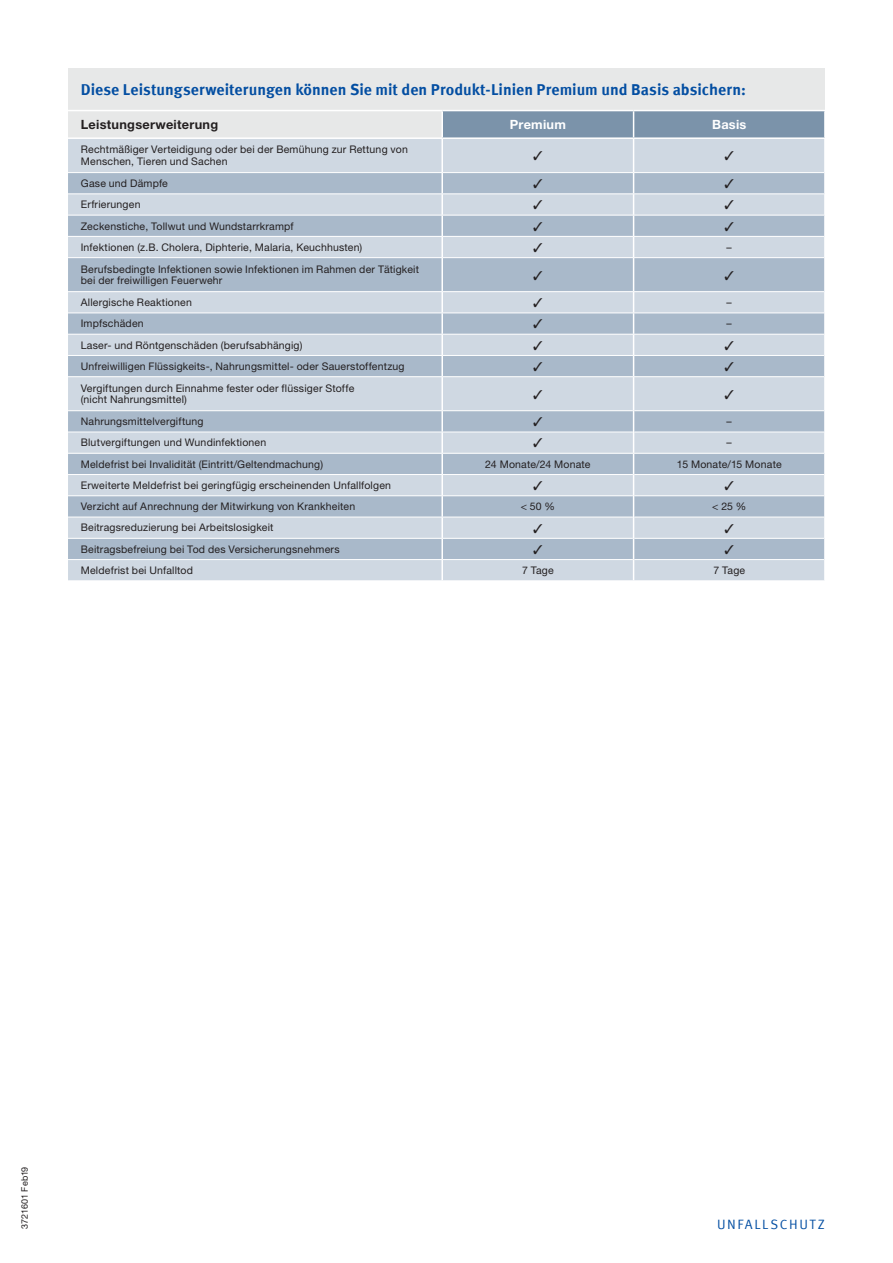
<style>
.page{position:relative;width:893px;height:1263px;background:#fff}
.page>*{position:absolute;margin:0;border:0;box-sizing:border-box;transform-origin:0 0}
.t1{font:700 15.75px "Meta Offc Pro";color:#034ea2}
.t2{font:13.5px "Meta Offc Pro Norm";letter-spacing:.115em;color:#034ea2}
.t3{font:700 12.75px "Helvetica Neue LTW1 G";letter-spacing:.02em;color:#231f20}
.t4{font:700 12.75px "Helvetica Neue LTW1 G";letter-spacing:.02em;color:#fff}
.t5{font:10.5px/11.7px "Helvetica Neue LTW1 G";letter-spacing:.02em;color:#231f20}
.t6{font:9px "Helvetica Neue LTW1 G";letter-spacing:-.005em;color:#231f20}
</style>
<div class="page">
<div style="left:68px;top:68px;width:757px;height:43px;background:#e7e8e8"></div>
<div style="left:68px;top:111px;width:374px;height:27px;background:#e7e8e8"></div>
<div style="left:68px;top:560px;width:756px;height:20px;background:#cfd8e2"></div>
<div style="left:68px;top:139px;width:756px;height:33px;background:#cfd8e2"></div>
<svg style="left:68px;top:518px;width:756px;height:41px;background:#bcc8d6"></svg>
<svg style="left:68px;top:173px;width:756px;height:344px;background:#bbc8d5"></svg>
<hr style="left:68px;top:110px;width:374px;height:1px;background:#fff">
<hr style="left:68px;top:137px;width:374px;height:2px;background:#fff">
<hr style="left:441px;top:111px;width:2px;height:26px;background:#fff">
<hr style="left:442px;top:110px;width:192px;height:1px;background:#fff">
<svg style="left:442px;top:111px;width:382px;height:27px;background:#7e96ac"></svg>
<hr style="left:634px;top:110px;width:192px;height:1px;background:#fff">
<hr style="left:634px;top:137px;width:192px;height:2px;background:#fff">
<hr style="left:68px;top:410px;width:374px;height:1px;background:#fff">
<hr style="left:68px;top:432px;width:374px;height:1px;background:#fff">
<hr style="left:441px;top:454px;width:2px;height:20px;background:#fff">
<hr style="left:441px;top:139px;width:2px;height:33px;background:#fff">
<hr style="left:441px;top:173px;width:2px;height:20px;background:#fff">
<hr style="left:441px;top:194px;width:2px;height:21px;background:#fff">
<hr style="left:441px;top:215px;width:2px;height:21px;background:#fff">
<hr style="left:441px;top:237px;width:2px;height:20px;background:#fff">
<hr style="left:441px;top:258px;width:2px;height:33px;background:#fff">
<hr style="left:441px;top:292px;width:2px;height:21px;background:#fff">
<hr style="left:441px;top:313px;width:2px;height:21px;background:#fff">
<hr style="left:441px;top:335px;width:2px;height:20px;background:#fff">
<hr style="left:441px;top:356px;width:2px;height:20px;background:#fff">
<hr style="left:441px;top:377px;width:2px;height:33px;background:#fff">
<hr style="left:441px;top:411px;width:2px;height:21px;background:#fff">
<hr style="left:441px;top:432px;width:2px;height:21px;background:#fff">
<hr style="left:441px;top:475px;width:2px;height:20px;background:#fff">
<hr style="left:441px;top:496px;width:2px;height:21px;background:#fff">
<hr style="left:441px;top:517px;width:2px;height:21px;background:#fff">
<hr style="left:441px;top:539px;width:2px;height:20px;background:#fff">
<hr style="left:441px;top:560px;width:2px;height:20px;background:#fff">
<hr style="left:634px;top:193px;width:190px;height:1px;background:#fff">
<hr style="left:634px;top:215px;width:190px;height:1px;background:#fff">
<hr style="left:634px;top:236px;width:190px;height:1px;background:#fff">
<hr style="left:634px;top:257px;width:190px;height:1px;background:#fff">
<hr style="left:634px;top:291px;width:190px;height:1px;background:#fff">
<hr style="left:634px;top:313px;width:190px;height:1px;background:#fff">
<hr style="left:634px;top:334px;width:190px;height:1px;background:#fff">
<hr style="left:634px;top:355px;width:190px;height:1px;background:#fff">
<hr style="left:634px;top:376px;width:190px;height:1px;background:#fff">
<hr style="left:442px;top:410px;width:191px;height:1px;background:#fff">
<hr style="left:634px;top:410px;width:190px;height:1px;background:#fff">
<hr style="left:442px;top:432px;width:191px;height:1px;background:#fff">
<hr style="left:634px;top:432px;width:190px;height:1px;background:#fff">
<hr style="left:442px;top:474px;width:191px;height:1px;background:#fff">
<hr style="left:634px;top:474px;width:190px;height:1px;background:#fff">
<hr style="left:442px;top:495px;width:191px;height:1px;background:#fff">
<hr style="left:634px;top:495px;width:190px;height:1px;background:#fff">
<hr style="left:442px;top:538px;width:191px;height:1px;background:#fff">
<hr style="left:634px;top:538px;width:190px;height:1px;background:#fff">
<hr style="left:633px;top:139px;width:1px;height:33px;background:#fff">
<svg style="left:633px;top:173px;width:1px;height:84px"></svg>
<hr style="left:633px;top:258px;width:1px;height:33px;background:#fff">
<svg style="left:633px;top:292px;width:1px;height:84px"></svg>
<hr style="left:633px;top:377px;width:1px;height:34px;background:#fff">
<svg style="left:633px;top:411px;width:1px;height:169px"></svg>
<hr style="left:442px;top:193px;width:192px;height:1px;background:#fff">
<hr style="left:442px;top:215px;width:192px;height:1px;background:#fff">
<hr style="left:442px;top:236px;width:192px;height:1px;background:#fff">
<hr style="left:442px;top:257px;width:192px;height:1px;background:#fff">
<hr style="left:442px;top:291px;width:192px;height:1px;background:#fff">
<hr style="left:442px;top:313px;width:192px;height:1px;background:#fff">
<hr style="left:442px;top:334px;width:192px;height:1px;background:#fff">
<hr style="left:442px;top:355px;width:192px;height:1px;background:#fff">
<hr style="left:442px;top:376px;width:192px;height:1px;background:#fff">
<hr style="left:442px;top:453px;width:192px;height:1px;background:#fff">
<hr style="left:634px;top:453px;width:190px;height:1px;background:#fff">
<hr style="left:68px;top:193px;width:374px;height:1px;background:#fff">
<hr style="left:68px;top:215px;width:374px;height:1px;background:#fff">
<hr style="left:68px;top:236px;width:374px;height:1px;background:#fff">
<hr style="left:68px;top:257px;width:374px;height:1px;background:#fff">
<hr style="left:68px;top:291px;width:374px;height:1px;background:#fff">
<hr style="left:68px;top:313px;width:374px;height:1px;background:#fff">
<hr style="left:68px;top:334px;width:374px;height:1px;background:#fff">
<hr style="left:68px;top:355px;width:374px;height:1px;background:#fff">
<hr style="left:68px;top:376px;width:374px;height:1px;background:#fff">
<hr style="left:68px;top:453px;width:374px;height:1px;background:#fff">
<hr style="left:68px;top:474px;width:374px;height:1px;background:#fff">
<hr style="left:68px;top:495px;width:374px;height:1px;background:#fff">
<hr style="left:68px;top:538px;width:374px;height:1px;background:#fff">
<svg style="left:534px;top:151px;width:8px;height:10px"></svg>
<svg style="left:725px;top:151px;width:9px;height:10px"></svg>
<svg style="left:534px;top:179px;width:8px;height:9px"></svg>
<svg style="left:725px;top:179px;width:9px;height:9px"></svg>
<svg style="left:534px;top:200px;width:8px;height:9px"></svg>
<svg style="left:725px;top:200px;width:9px;height:9px"></svg>
<svg style="left:534px;top:221px;width:8px;height:10px"></svg>
<svg style="left:725px;top:221px;width:9px;height:10px"></svg>
<svg style="left:534px;top:243px;width:8px;height:9px"></svg>
<svg style="left:534px;top:270px;width:8px;height:10px"></svg>
<svg style="left:725px;top:270px;width:9px;height:10px"></svg>
<svg style="left:534px;top:298px;width:8px;height:9px"></svg>
<svg style="left:534px;top:319px;width:8px;height:9px"></svg>
<svg style="left:534px;top:340px;width:8px;height:10px"></svg>
<svg style="left:725px;top:340px;width:9px;height:10px"></svg>
<svg style="left:534px;top:362px;width:8px;height:9px"></svg>
<svg style="left:725px;top:362px;width:9px;height:9px"></svg>
<svg style="left:534px;top:389px;width:8px;height:10px"></svg>
<svg style="left:725px;top:389px;width:9px;height:10px"></svg>
<svg style="left:534px;top:417px;width:8px;height:9px"></svg>
<svg style="left:534px;top:438px;width:8px;height:10px"></svg>
<svg style="left:534px;top:481px;width:8px;height:9px"></svg>
<svg style="left:725px;top:481px;width:9px;height:9px"></svg>
<svg style="left:534px;top:523px;width:8px;height:10px"></svg>
<svg style="left:725px;top:523px;width:9px;height:10px"></svg>
<svg style="left:534px;top:545px;width:8px;height:9px"></svg>
<svg style="left:725px;top:545px;width:9px;height:9px"></svg>
<h1 class="t1" style="left:81px;top:78px;width:666px">Diese Leistungserweiterungen können Sie mit den Produkt-Linien Premium und Basis absichern:</h1>
<p class="t3" style="left:81px;top:117px;width:139px">Leistungserweiterung</p>
<p class="t4" style="left:510px;top:117px;width:58px">Premium</p>
<p class="t4" style="left:712px;top:117px;width:36px">Basis</p>
<p class="t5" style="left:81px;top:144px;width:329px">Rechtmäßiger Verteidigung oder bei der Bemühung zur Rettung von<br>Menschen, Tieren und Sachen</p>
<p class="t5" style="left:81px;top:177px;width:89px">Gase und Dämpfe</p>
<p class="t5" style="left:81px;top:199px;width:61px">Erfrierungen</p>
<p class="t5" style="left:81px;top:220px;width:214px">Zeckenstiche, Tollwut und Wundstarrkrampf</p>
<p class="t5" style="left:81px;top:241px;width:283px">Infektionen (z.B. Cholera, Diphterie, Malaria, Keuchhusten)</p>
<p class="t5" style="left:727px;top:241px;width:7px">–</p>
<p class="t5" style="left:81px;top:263px;width:340px">Berufsbedingte Infektionen sowie Infektionen im Rahmen der Tätigkeit bei der freiwilligen Feuerwehr</p>
<p class="t5" style="left:81px;top:296px;width:113px">Allergische Reaktionen</p>
<p class="t5" style="left:727px;top:296px;width:7px">–</p>
<p class="t5" style="left:81px;top:318px;width:64px">Impfschäden</p>
<p class="t5" style="left:727px;top:318px;width:7px">–</p>
<p class="t5" style="left:81px;top:339px;width:223px">Laser- und Röntgenschäden (berufsabhängig)</p>
<p class="t5" style="left:81px;top:360px;width:325px">Unfreiwilligen Flüssigkeits-, Nahrungsmittel- oder Sauerstoffentzug</p>
<p class="t5" style="left:81px;top:382px;width:275px">Vergiftungen durch Einnahme fester oder flüssiger Stoffe (nicht Nahrungsmittel)</p>
<p class="t5" style="left:81px;top:415px;width:124px">Nahrungsmittelvergiftung</p>
<p class="t5" style="left:727px;top:415px;width:7px">–</p>
<p class="t5" style="left:81px;top:437px;width:187px">Blutvergiftungen und Wundinfektionen</p>
<p class="t5" style="left:727px;top:437px;width:7px">–</p>
<p class="t5" style="left:81px;top:458px;width:244px">Meldefrist bei Invalidität (Eintritt/Geltendmachung)</p>
<p class="t5" style="left:485px;top:458px;width:107px">24 Monate/24 Monate</p>
<p class="t5" style="left:677px;top:458px;width:106px">15 Monate/15 Monate</p>
<p class="t5" style="left:81px;top:479px;width:312px">Erweiterte Meldefrist bei geringfügig erscheinenden Unfallfolgen</p>
<p class="t5" style="left:81px;top:500px;width:276px">Verzicht auf Anrechnung der Mitwirkung von Krankheiten</p>
<p class="t5" style="left:521px;top:500px;width:36px">&lt; 50 %</p>
<p class="t5" style="left:712px;top:500px;width:36px">&lt; 25 %</p>
<p class="t5" style="left:81px;top:522px;width:194px">Beitragsreduzierung bei Arbeitslosigkeit</p>
<p class="t5" style="left:81px;top:543px;width:260px">Beitragsbefreiung bei Tod des Versicherungsnehmers</p>
<p class="t5" style="left:81px;top:564px;width:114px">Meldefrist bei Unfalltod</p>
<p class="t5" style="left:522px;top:564px;width:33px">7 Tage</p>
<p class="t5" style="left:713px;top:564px;width:33px">7 Tage</p>
<p class="t6" style="left:19px;top:1229px;width:64px;rotate:-90deg">3721601 Feb19</p>
<p class="t2" style="left:717px;top:1214px;width:109px">UNFALLSCHUTZ</p>
</div>
